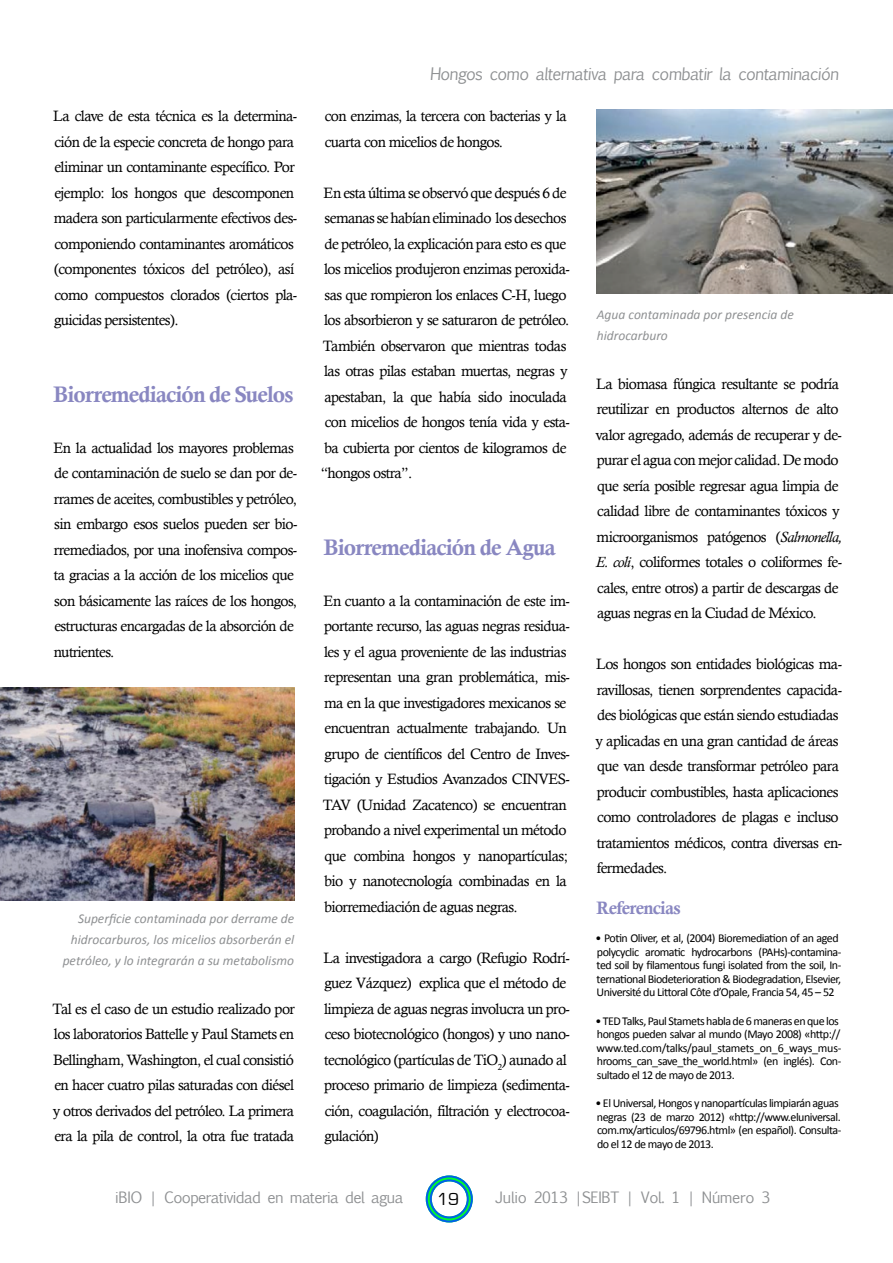
<style>
.page{position:relative;width:893px;height:1263px;background:#fff}
.page>*{position:absolute;margin:0;border:0;box-sizing:border-box;transform-origin:0 0}
.t1{font:22.5px "Calis MT Bol";letter-spacing:-.04em;color:#8987c1}
.t2{font:18px "Calis MT Bol";letter-spacing:-.04em;color:#8987c1}
.t3{font:18px "Eurostile";color:#000}
.t4{font:16.5px "Euphemia UCAS";color:#8e9092}
.t5{font:15px/25.5px "Calisto";letter-spacing:-.04em;color:#000}
.t6{font:15px "Euphemia UCAS";letter-spacing:-.04em;color:#8e9092}
.t7{font:15px "Euphemia UCAS";letter-spacing:-.02em;color:#8e9092}
.t8{font:italic 13.5px/21px "Calibri";color:#8e9092;text-align:right}
.t9{font:12px/13.5px "Calibri";letter-spacing:-.04em;color:#000}
.s1{font-style:italic}
</style>
<div class="page">
<hr style="left:0;top:54px;width:1px;height:40px;background:#8987c1">
<div style="left:426px;top:1175px;width:47px;height:47px;border:6px solid #00f930;border-radius:50%"></div>
<div style="left:426px;top:1175px;width:47px;height:47px;border:2px solid #015feb;border-radius:50%"></div>
<div style="left:430px;top:1179px;width:39px;height:39px;border:2px solid #015feb;border-radius:50%"></div>
<img style="left:0;top:687px;width:294px;height:213px">
<img style="left:597px;top:109px;width:296px;height:184px">
<p class="t5" style="left:53px;top:103px;width:245px">La clave de esta técnica es la determina&shy;ción de la especie concreta de hongo para eliminar un contaminante específico. Por ejemplo: los hongos que descomponen madera son particularmente efectivos des&shy;componiendo contaminantes aromáticos (componentes tóxicos del petróleo), así como compuestos clorados (ciertos pla&shy;guicidas persistentes).</p>
<h1 class="t1" style="left:54px;top:381px;width:241px">Biorremediación de Suelos</h1>
<p class="t5" style="left:53px;top:435px;width:245px">En la actualidad los mayores problemas de contaminación de suelo se dan por de&shy;rrames de aceites, combustibles y petróleo, sin embargo esos suelos pueden ser bio&shy;rremediados, por una inofensiva compos&shy;ta gracias a la acción de los micelios que son básicamente las raíces de los hongos, estructuras encargadas de la absorción de nutrientes.</p>
<p class="t8" style="left:63px;top:908px;width:233px">Superficie contaminada por derrame de hidrocarburos, los micelios absorberán el petróleo, y lo integrarán a su metabolismo</p>
<p class="t5" style="left:52px;top:996px;width:244px;text-align:justify">Tal es el caso de un estudio realizado por los laboratorios Battelle y Paul Stamets en Bellingham, Washington, el cual consistió en hacer cuatro pilas saturadas con diésel y otros derivados del petróleo. La primera era la pila de control, la otra fue tratada</p>
<p class="t4" style="left:430px;top:62px;width:413px">Hongos como alternativa para combatir la contaminación</p>
<p class="t5" style="left:325px;top:103px;width:244px">con enzimas, la tercera con bacterias y la cuarta con micelios de hongos.</p>
<p class="t5" style="left:321px;top:180px;width:251px">En esta última se observó que después 6 de semanas se habían eliminado los desechos de petróleo, la explicación para esto es que los micelios produjeron enzimas peroxida&shy;sas que rompieron los enlaces C-H, luego los absorbieron y se saturaron de petróleo.<br>También observaron que mientras todas las otras pilas estaban muertas, negras y apestaban, la que había sido inoculada con micelios de hongos tenía vida y esta&shy;ba cubierta por cientos de kilogramos de “hongos ostra”.</p>
<h1 class="t1" style="left:324px;top:534px;width:233px">Biorremediación de Agua</h1>
<p class="t5" style="left:323px;top:588px;width:249px">En cuanto a la contaminación de este im&shy;portante recurso, las aguas negras residua&shy;les y el agua proveniente de las industrias representan una gran problemática, mis&shy;ma en la que investigadores mexicanos se encuentran actualmente trabajando. Un grupo de científicos del Centro de Inves&shy;tigación y Estudios Avanzados CINVES-TAV (Unidad Zacatenco) se encuentran probando a nivel experimental un método que combina hongos y nanopartículas; bio y nanotecnología combinadas en la biorremediación de aguas negras.</p>
<p class="t5" style="left:324px;top:945px;width:248px">La investigadora a cargo (Refugio Rodrí&shy;guez Vázquez) explica que el método de limpieza de aguas negras involucra un pro&shy;ceso biotecnológico (hongos) y uno nano&shy;tecnológico (partículas de TiO<sub>2</sub>) aunado al proceso primario de limpieza (sedimenta&shy;ción, coagulación, filtración y electrocoa&shy;gulación)</p>
<p class="t8" style="left:597px;top:303px;width:199px;text-align:left">Agua contaminada por presencia de hidrocarburo</p>
<p class="t5" style="left:595px;top:371px;width:248px">La biomasa fúngica resultante se podría reutilizar en productos alternos de alto valor agregado, además de recuperar y de&shy;purar el agua con mejor calidad. De modo que sería posible regresar agua limpia de calidad libre de contaminantes tóxicos y microorganismos patógenos (<span class="s1">Salmonella, E. coli</span>, coliformes totales o coliformes fe&shy;cales, entre otros) a partir de descargas de aguas negras en la Ciudad de México.</p>
<p class="t5" style="left:595px;top:651px;width:248px">Los hongos son entidades biológicas ma&shy;ravillosas, tienen sorprendentes capacida&shy;des biológicas que están siendo estudiadas y aplicadas en una gran cantidad de áreas que van desde transformar petróleo para producir combustibles, hasta aplicaciones como controladores de plagas e incluso tratamientos médicos, contra diversas en&shy;fermedades.</p>
<p class="t2" style="left:596px;top:897px;width:86px">Referencias</p>
<p class="t9" style="left:595px;top:932px;width:248px">• Potin Oliver, et al, (2004) Bioremediation of an aged polycyclic aromatic hydrocarbons (PAHs)-contamina&shy;ted soil by filamentous fungi isolated from the soil, In&shy;ternational Biodeterioration &amp; Biodegradation, Elsevier, Université du Littoral Côte d’Opale, Francia 54, 45 – 52</p>
<p class="t9" style="left:595px;top:1014px;width:248px">• TED Talks, Paul Stamets habla de 6 maneras en que los hongos pueden salvar al mundo (Mayo 2008) «http:// www.ted.com/talks/paul_stamets_on_6_ways_mus&shy;hrooms_can_save_the_world.html» (en inglés). Con&shy;sultado el 12 de mayo de 2013.</p>
<p class="t9" style="left:595px;top:1097px;width:248px">• El Universal, Hongos y nanopartículas limpiarán aguas negras (23 de marzo 2012) «http://www.eluniversal. com.mx/articulos/69796.html» (en español). Consulta&shy;do el 12 de mayo de 2013.</p>
<p class="t6" style="left:115px;top:1186px;width:290px">iBIO | Cooperatividad en materia del agua</p>
<p class="t3" style="left:437px;top:1189px;width:24px">19</p>
<p class="t7" style="left:495px;top:1186px;width:277px">Julio 2013 |SEIBT | Vol. 1 | Número 3</p>
</div>
